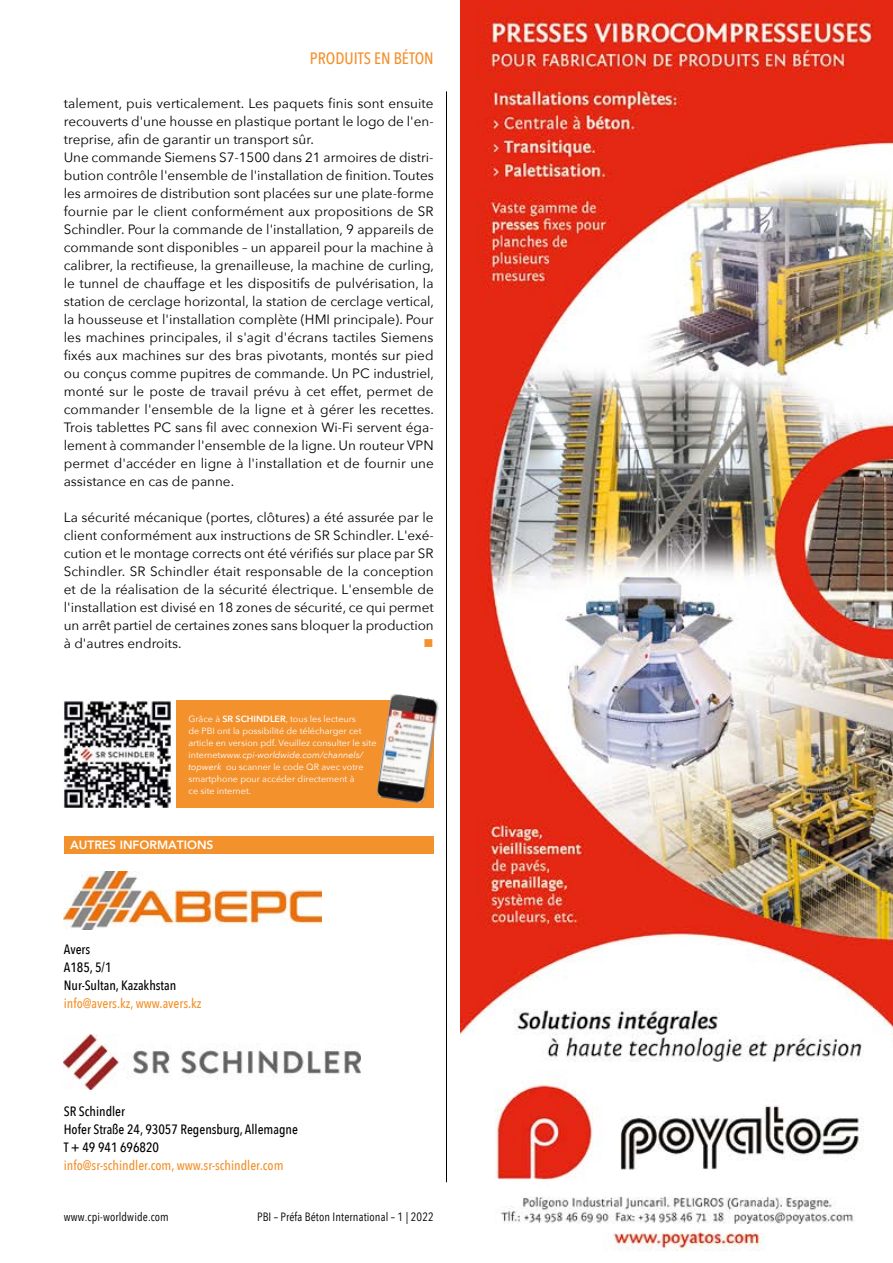
<style>
.page{position:relative;width:893px;height:1263px;background:#fff}
.page>*{position:absolute;margin:0;border:0;box-sizing:border-box;transform-origin:0 0}
.t1{font:500 16.5px "Avenir Next Condensed";color:#f3912d}
.t2{font:13.5px/18px "Avenir Next";color:#000}
.t3{font:500 13.5px/18px "Avenir Next Condensed";color:#000}
.t4{font:500 13.5px "Avenir Next Condensed";color:#f3912d}
.t5{font:13.5px "Wingdings";color:#f3912d}
.t6{font:12px "Avenir Next Condensed";letter-spacing:.01em;color:#000}
.t7{font:800 12px "Avenir";color:#fff}
.t8{font:9px/12px "Avenir Next";color:#fff}
.s1{font-weight:600}
.s2{font-style:italic}
</style>
<div class="page">
<hr style="left:446px;top:91px;width:1px;height:1091px;background:#000">
<div style="left:176px;top:700px;width:258px;height:108px;background:#f3912d"></div>
<img style="left:64px;top:700px;width:107px;height:108px">
<img style="left:376px;top:693px;width:63px;height:110px">
<div style="left:64px;top:837px;width:370px;height:17px;background:#f3912d"></div>
<img style="left:64px;top:1034px;width:296px;height:55px">
<img style="left:64px;top:872px;width:258px;height:57px">
<img style="left:460px;top:0;width:433px;height:1251px">
<p class="t1" style="left:310px;top:49px;width:125px">PRODUITS EN BÉTON</p>
<p class="t2" style="left:64px;top:94px;width:372px">talement, puis verticalement. Les paquets finis sont ensuite recouverts d'une housse en plastique portant le logo de l'en&shy;treprise, afin de garantir un transport sûr.<br>Une commande Siemens S7-1500 dans 21 armoires de distri&shy;bution contrôle l'ensemble de l'installation de finition. Toutes les armoires de distribution sont placées sur une plate-forme fournie par le client conformément aux propositions de SR Schindler. Pour la commande de l'installation, 9 appareils de commande sont disponibles – un appareil pour la machine à calibrer, la rectifieuse, la grenailleuse, la machine de curling, le tunnel de chauffage et les dispositifs de pulvérisation, la station de cerclage horizontal, la station de cerclage vertical, la housseuse et l'installation complète (HMI principale). Pour les machines principales, il s'agit d'écrans tactiles Siemens fixés aux machines sur des bras pivotants, montés sur pied ou conçus comme pupitres de commande. Un PC industriel, monté sur le poste de travail prévu à cet effet, permet de commander l'ensemble de la ligne et à gérer les recettes.<br>Trois tablettes PC sans fil avec connexion Wi-Fi servent éga&shy;lement à commander l'ensemble de la ligne. Un routeur VPN permet d'accéder en ligne à l'installation et de fournir une assistance en cas de panne.</p>
<p class="t2" style="left:64px;top:508px;width:371px;text-align:justify">La sécurité mécanique (portes, clôtures) a été assurée par le client conformément aux instructions de SR Schindler. L'exé&shy;cution et le montage corrects ont été vérifiés sur place par SR Schindler. SR Schindler était responsable de la conception et de la réalisation de la sécurité électrique. L'ensemble de l'installation est divisé en 18 zones de sécurité, ce qui permet un arrêt partiel de certaines zones sans bloquer la production à d'autres endroits.</p>
<p class="t5" style="left:424px;top:636px;width:12px">■</p>
<p class="t8" style="left:189px;top:712px;width:189px">Grâce à <span class="s1">SR SCHINDLER</span>, tous les lecteurs<br>de PBI ont la possibilité de télécharger cet article en version pdf. Veuillez consulter le site internet<span class="s2">www.cpi-worldwide.com/channels/ topwerk</span> ou scanner le code QR avec votre smartphone pour accéder directement à<br>ce site internet.</p>
<p class="t7" style="left:70px;top:836px;width:145px">AUTRES INFORMATIONS</p>
<p class="t3" style="left:64px;top:940px;width:114px">Avers<br>A185, 5/1<br>Nur-Sultan, Kazakhstan</p>
<p class="t4" style="left:64px;top:995px;width:139px">info@avers.kz, www.avers.kz</p>
<p class="t3" style="left:64px;top:1102px;width:236px">SR Schindler<br>Hofer Straße 24, 93057 Regensburg, Allemagne<br>T + 49 941 696820</p>
<p class="t4" style="left:64px;top:1157px;width:221px">info@sr-schindler.com, www.sr-schindler.com</p>
<p class="t6" style="left:64px;top:1207px;width:107px">www.cpi-worldwide.com</p>
<p class="t6" style="left:257px;top:1207px;width:178px">PBI – Préfa Béton International – 1 | 2022</p>
</div>
